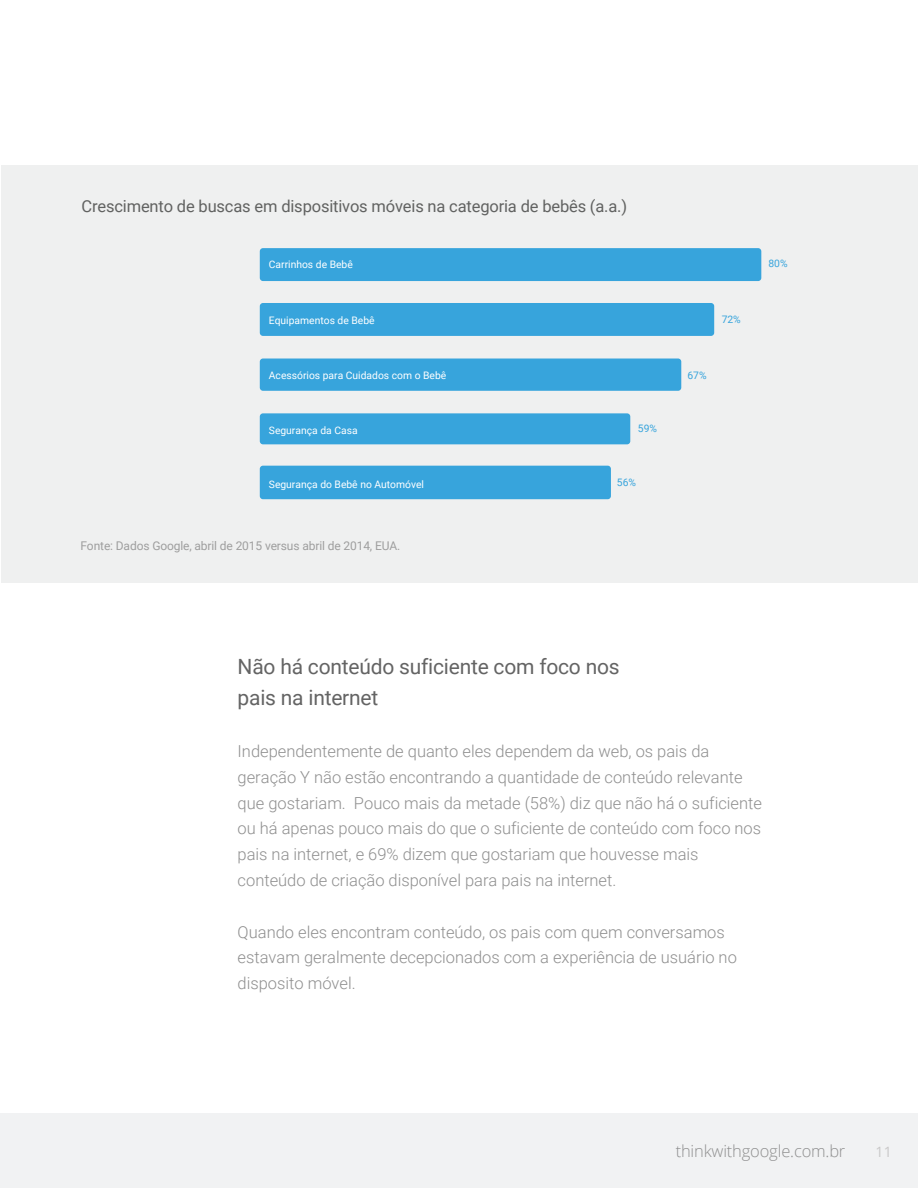
<style>
.page{position:relative;width:918px;height:1188px;background:#fff}
.page>*{position:absolute;margin:0;border:0;box-sizing:border-box;transform-origin:0 0}
.t1{font:21px/31.2px "Roboto";letter-spacing:-.01em;color:#646464}
.t2{font:300 16.5px/25.8px "Roboto";color:#8f8f8f}
.t3{font:16.5px "Roboto";letter-spacing:-.01em;color:#616261}
.t4{font:300 16.5px "Open Sans";letter-spacing:-.01em;color:#8f8f8f}
.t5{font:14.25px "Open Sans";color:#c9c8c8}
.t6{font:12px "Roboto";letter-spacing:-.01em;color:#9e9e9e}
.t7{font:10.35px "Roboto";color:#fff}
.t8{font:10.35px "Roboto";color:#37a4dc}
</style>
<div class="page">
<div style="left:0;top:1114px;width:918px;height:74px;background:#f1f2f3"></div>
<div style="left:1px;top:165px;width:917px;height:418px;background:#eff0f0"></div>
<div style="left:260px;top:466px;width:351px;height:33px;background:#37a4dc;border-radius:3px"></div>
<div style="left:260px;top:413px;width:370px;height:31px;background:#37a4dc;border-radius:3px"></div>
<div style="left:260px;top:359px;width:421px;height:32px;background:#37a4dc;border-radius:3px"></div>
<div style="left:260px;top:303px;width:454px;height:33px;background:#37a4dc;border-radius:3px"></div>
<div style="left:260px;top:248px;width:501px;height:33px;background:#37a4dc;border-radius:3px"></div>
<p class="t3" style="left:82px;top:194px;width:547px">Crescimento de buscas em dispositivos móveis na categoria de bebês (a.a.)</p>
<p class="t7" style="left:269px;top:257px;width:86px">Carrinhos de Bebê</p>
<p class="t7" style="left:269px;top:313px;width:107px">Equipamentos de Bebê</p>
<p class="t7" style="left:269px;top:368px;width:179px">Acessórios para Cuidados com o Bebê</p>
<p class="t7" style="left:269px;top:423px;width:90px">Segurança da Casa</p>
<p class="t7" style="left:269px;top:477px;width:157px">Segurança do Bebê no Automóvel</p>
<p class="t6" style="left:80px;top:538px;width:321px">Fonte: Dados Google, abril de 2015 versus abril de 2014, EUA.</p>
<p class="t8" style="left:638px;top:421px;width:21px">59%</p>
<p class="t8" style="left:617px;top:475px;width:21px">56%</p>
<p class="t8" style="left:722px;top:312px;width:21px">72%</p>
<p class="t8" style="left:687px;top:368px;width:21px">67%</p>
<p class="t8" style="left:768px;top:256px;width:21px">80%</p>
<p class="t1" style="left:238px;top:650px;width:384px">Não há conteúdo suficiente com foco nos pais na internet</p>
<p class="t2" style="left:238px;top:738px;width:526px">Independentemente de quanto eles dependem da web, os pais da geração Y não estão encontrando a quantidade de conteúdo relevante que gostariam. Pouco mais da metade (58%) diz que não há o suficiente ou há apenas pouco mais do que o suficiente de conteúdo com foco nos pais na internet, e 69% dizem que gostariam que houvesse mais conteúdo de criação disponível para pais na internet.</p>
<p class="t2" style="left:238px;top:918px;width:501px">Quando eles encontram conteúdo, os pais com quem conversamos estavam geralmente decepcionados com a experiência de usuário no disposito móvel.</p>
<p class="t4" style="left:676px;top:1139px;width:171px">thinkwithgoogle.com.br</p>
<p class="t5" style="left:876px;top:1142px;width:18px">11</p>
</div>
